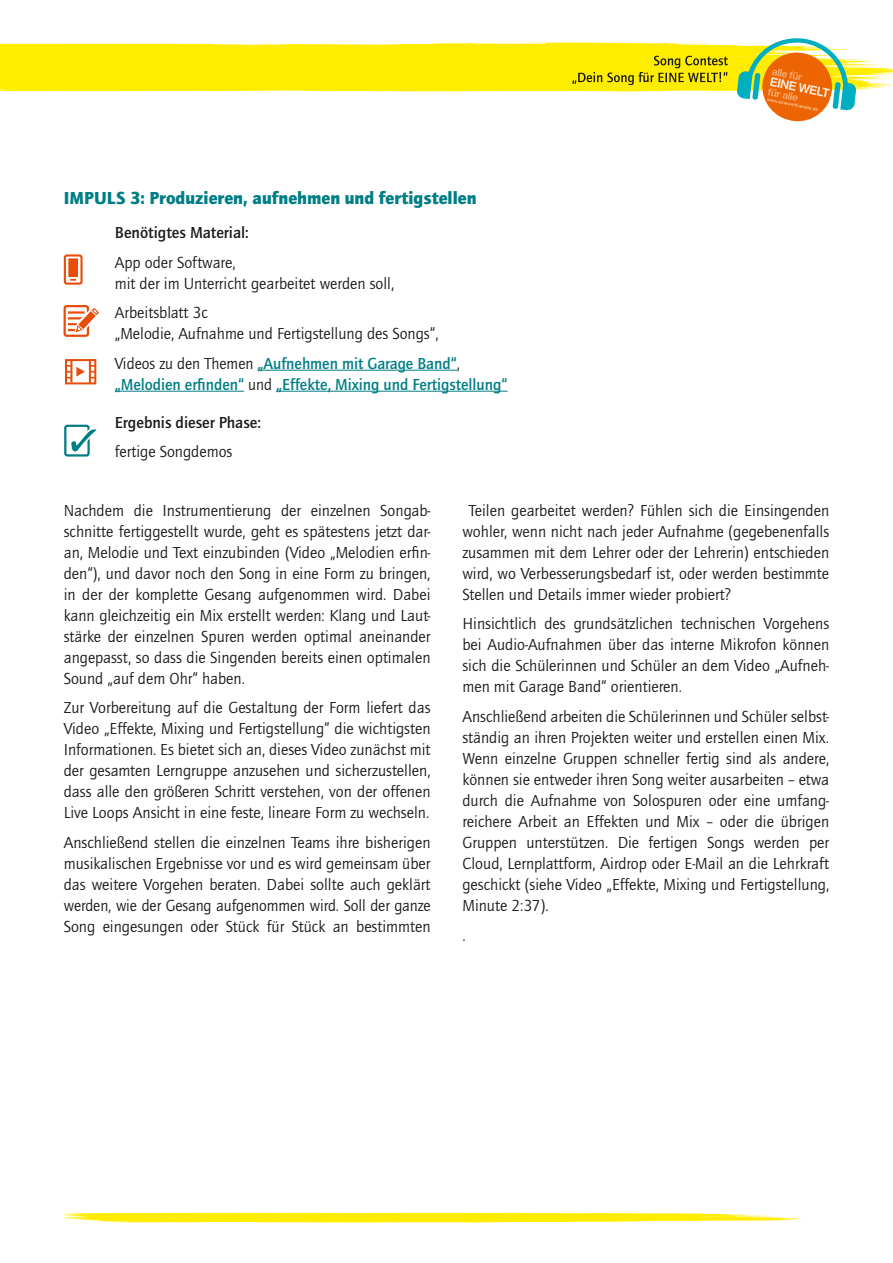
<style>
.page{position:relative;width:893px;height:1263px;background:#fff}
.page>*{position:absolute;margin:0;border:0;box-sizing:border-box;transform-origin:0 0}
.p14{font:900 18px "Quay Sans ITC Std";color:#007e85}
.t1{font:16.5px/21px "Quay Sans ITC Std";color:#1a1a18;text-align:justify}
.t2{font:500 16.5px/21px "Quay Sans ITC Std";color:#007e85}
.t3{font:500 16.5px "Quay Sans ITC Std";color:#1a1a18}
.s1{font-weight:400;color:#1a1a18}
</style>
<div class="page">
<svg style="left:62px;top:1213px;width:742px;height:9px"></svg>
<svg style="left:0;top:38px;width:893px;height:84px"></svg>
<hr style="left:258px;top:370px;width:199px;height:1px;background:#007e85">
<hr style="left:115px;top:391px;width:129px;height:1px;background:#007e85">
<hr style="left:276px;top:391px;width:231px;height:1px;background:#007e85">
<div style="left:65px;top:359px;width:31px;height:25px;background:#fff;border:2px solid #e94d0a"></div>
<hr style="left:70px;top:359px;width:2px;height:24px;background:#e94d0a">
<hr style="left:89px;top:359px;width:2px;height:25px;background:#e94d0a">
<svg style="left:66px;top:365px;width:30px;height:13px"></svg>
<svg style="left:64px;top:424px;width:32px;height:33px"></svg>
<div style="left:64px;top:254px;width:19px;height:31px;border:2px solid #e94d0a;border-radius:2px"></div>
<svg style="left:68px;top:258px;width:10px;height:23px"></svg>
<svg style="left:63px;top:305px;width:36px;height:32px"></svg>
<p class="p14" style="left:64px;top:187px;width:414px">IMPULS 3: Produzieren, aufnehmen und fertigstellen</p>
<p class="t3" style="left:115px;top:223px;width:135px">Benötigtes Material:</p>
<p class="t1" style="left:115px;top:251px;width:281px">App oder Software,<br>mit der im Unterricht gearbeitet werden soll,</p>
<p class="t1" style="left:115px;top:302px;width:325px">Arbeitsblatt 3c<br>„Melodie, Aufnahme und Fertigstellung des Songs“,</p>
<p class="t2" style="left:115px;top:352px;width:394px"><span class="s1">Videos zu den Themen</span> „Aufnehmen mit Garage Band“<span class="s1">, </span>„Melodien erfinden“ <span class="s1">und</span> „Effekte, Mixing und Fertigstellung“</p>
<p class="t3" style="left:115px;top:412px;width:148px">Ergebnis dieser Phase:</p>
<p class="t1" style="left:115px;top:441px;width:119px">fertige Songdemos</p>
<p class="t1" style="left:64px;top:500px;width:368px">Nachdem die Instrumentierung der einzelnen Songab&shy;schnitte fertiggestellt wurde, geht es spätestens jetzt dar&shy;an, Melodie und Text einzubinden (Video „Melodien erfin&shy;den“), und davor noch den Song in eine Form zu bringen, in der der komplette Gesang aufgenommen wird. Dabei kann gleichzeitig ein Mix erstellt werden: Klang und Laut&shy;stärke der einzelnen Spuren werden optimal aneinander angepasst, so dass die Singenden bereits einen optimalen Sound „auf dem Ohr“ haben.</p>
<p class="t1" style="left:64px;top:697px;width:368px">Zur Vorbereitung auf die Gestaltung der Form liefert das Video „Effekte, Mixing und Fertigstellung“ die wichtigsten Informationen. Es bietet sich an, dieses Video zunächst mit der gesamten Lerngruppe anzusehen und sicherzustellen, dass alle den größeren Schritt verstehen, von der offenen Live Loops Ansicht in eine feste, lineare Form zu wechseln.</p>
<p class="t1" style="left:64px;top:832px;width:368px">Anschließend stellen die einzelnen Teams ihre bisherigen musikalischen Ergebnisse vor und es wird gemeinsam über das weitere Vorgehen beraten. Dabei sollte auch geklärt werden, wie der Gesang aufgenommen wird. Soll der ganze Song eingesungen oder Stück für Stück an bestimmten</p>
<p class="t1" style="left:462px;top:500px;width:368px;text-indent:6px">Teilen gearbeitet werden? Fühlen sich die Einsingenden wohler, wenn nicht nach jeder Aufnahme (gegebenenfalls zusammen mit dem Lehrer oder der Lehrerin) entschieden wird, wo Verbesserungsbedarf ist, oder werden bestimmte Stellen und Details immer wieder probiert?</p>
<p class="t1" style="left:462px;top:613px;width:368px">Hinsichtlich des grundsätzlichen technischen Vorgehens bei Audio-Aufnahmen über das interne Mikrofon können sich die Schülerinnen und Schüler an dem Video „Aufneh&shy;men mit Garage Band“ orientieren.</p>
<p class="t1" style="left:462px;top:706px;width:368px">Anschließend arbeiten die Schülerinnen und Schüler selbst&shy;ständig an ihren Projekten weiter und erstellen einen Mix.<br>Wenn einzelne Gruppen schneller fertig sind als andere, können sie entweder ihren Song weiter ausarbeiten – etwa durch die Aufnahme von Solospuren oder eine umfang&shy;reichere Arbeit an Effekten und Mix – oder die übrigen Gruppen unterstützen. Die fertigen Songs werden per Cloud, Lernplattform, Airdrop oder E-Mail an die Lehrkraft geschickt (siehe Video „Effekte, Mixing und Fertigstellung, Minute 2:37).</p>
<p class="t1" style="left:462px;top:924px;width:5px">.</p>
</div>
